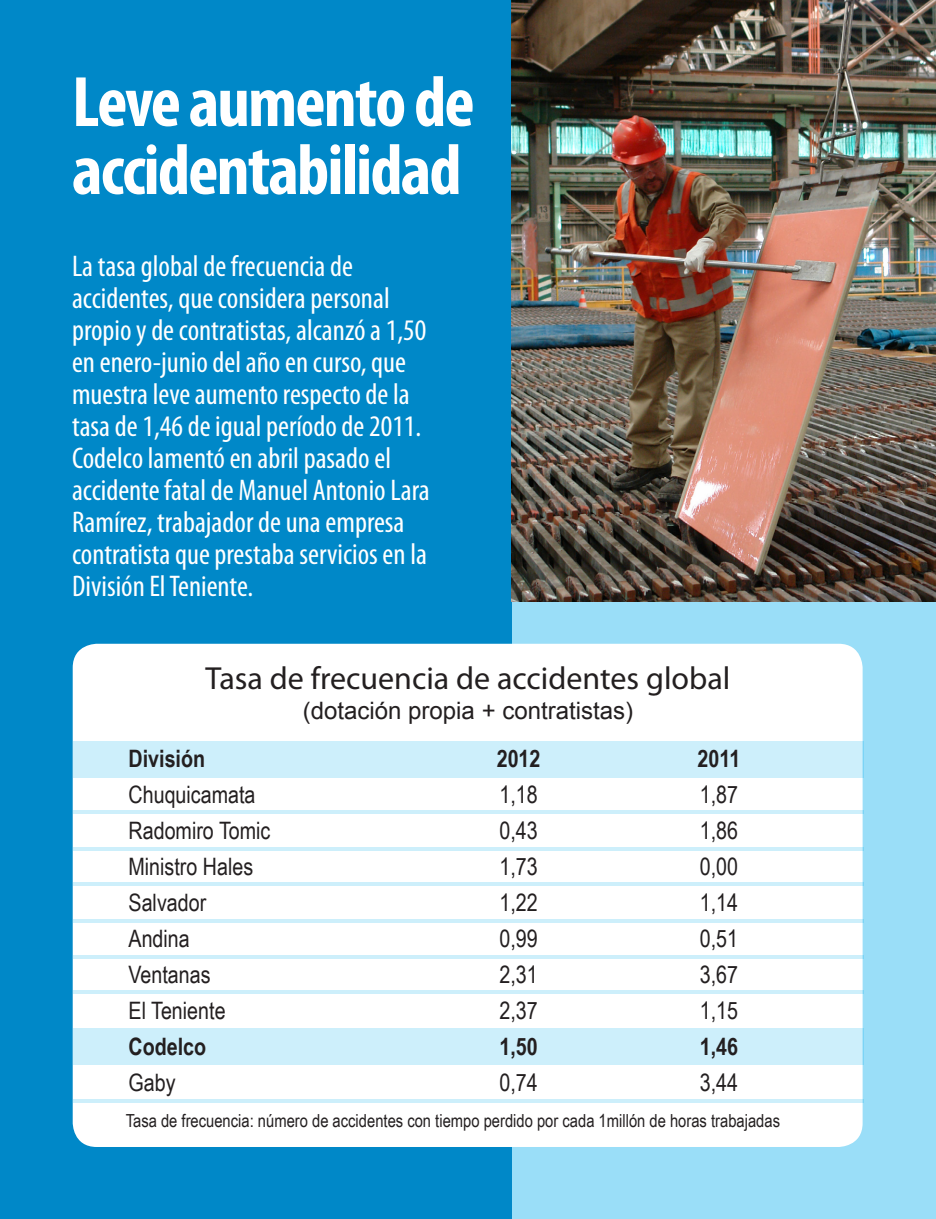
<style>
.page{position:relative;width:936px;height:1219px;background:#fff}
.page>*{position:absolute;margin:0;border:0;box-sizing:border-box;transform-origin:0 0}
.t1{font:700 condensed 72px/68px "Myriad Pro";letter-spacing:-.025em;color:#fff}
.t2{font:32px "Myriad Pro";color:#231f20}
.t3{font:condensed 30px/32px "Myriad Pro";color:#fff}
.t4{font:24px "Arial Narrow";color:#231f20}
.t5{font:700 24px "Arial Narrow";color:#231f20}
.t6{font:24px "Arial";color:#231f20}
.t7{font:18px "Arial Narrow";color:#231f20}
</style>
<div class="page">
<div style="left:0;top:0;width:935px;height:1219px;background:#9adef8"></div>
<div style="left:0;top:0;width:511px;height:1219px;background:#0088c8"></div>
<img style="left:511px;top:0;width:424px;height:601px">
<div style="left:73px;top:644px;width:789px;height:503px;background:#fff;border-radius:24px"></div>
<div style="left:73px;top:1029px;width:790px;height:36px;background:#cdeffb"></div>
<hr style="left:73px;top:810px;width:790px;height:4px;background:#cdeffb">
<hr style="left:73px;top:847px;width:790px;height:4px;background:#cdeffb">
<hr style="left:73px;top:882px;width:790px;height:4px;background:#cdeffb">
<svg style="left:73px;top:918px;width:790px;height:4px;fill:#cdeffb"></svg>
<hr style="left:73px;top:955px;width:790px;height:4px;background:#cdeffb">
<hr style="left:73px;top:990px;width:790px;height:4px;background:#cdeffb">
<div style="left:73px;top:741px;width:790px;height:36px;background:#cdeffb"></div>
<hr style="left:73px;top:1099px;width:790px;height:4px;background:#cdeffb">
<p class="t1" style="left:72px;top:67px;width:404px">Leve aumento de accidentabilidad</p>
<p class="t3" style="left:72px;top:249px;width:359px">La tasa global de frecuencia de accidentes, que considera personal propio y de contratistas, alcanzó a 1,50 en enero-junio del año en curso, que muestra leve aumento respecto de la tasa de 1,46 de igual período de 2011.<br>Codelco lamentó en abril pasado el accidente fatal de Manuel Antonio Lara Ramírez, trabajador de una empresa contratista que prestaba servicios en la División El Teniente.</p>
<p class="t2" style="left:206px;top:658px;width:526px">Tasa de frecuencia de accidentes global</p>
<p class="t6" style="left:303px;top:694px;width:332px">(dotación propia + contratistas)</p>
<p class="t5" style="left:496px;top:740px;width:45px">2012</p>
<p class="t4" style="left:499px;top:777px;width:40px">1,18</p>
<p class="t4" style="left:499px;top:813px;width:40px">0,43</p>
<p class="t4" style="left:499px;top:849px;width:40px">1,73</p>
<p class="t4" style="left:499px;top:885px;width:40px">1,22</p>
<p class="t4" style="left:499px;top:921px;width:40px">0,99</p>
<p class="t4" style="left:499px;top:957px;width:40px">2,31</p>
<p class="t4" style="left:499px;top:993px;width:40px">2,37</p>
<p class="t5" style="left:499px;top:1028px;width:40px">1,50</p>
<p class="t4" style="left:499px;top:1065px;width:40px">0,74</p>
<p class="t5" style="left:128px;top:740px;width:78px">División</p>
<p class="t4" style="left:128px;top:777px;width:128px">Chuquicamata</p>
<p class="t4" style="left:128px;top:813px;width:143px">Radomiro Tomic</p>
<p class="t4" style="left:128px;top:849px;width:126px">Ministro Hales</p>
<p class="t4" style="left:128px;top:885px;width:79px">Salvador</p>
<p class="t4" style="left:128px;top:921px;width:63px">Andina</p>
<p class="t4" style="left:128px;top:957px;width:84px">Ventanas</p>
<p class="t4" style="left:128px;top:993px;width:99px">El Teniente</p>
<p class="t5" style="left:128px;top:1028px;width:79px">Codelco</p>
<p class="t4" style="left:128px;top:1065px;width:49px">Gaby</p>
<p class="t7" style="left:126px;top:1107px;width:655px">Tasa de frecuencia: número de accidentes con tiempo perdido por cada 1millón de horas trabajadas</p>
<p class="t5" style="left:697px;top:740px;width:44px">2011</p>
<p class="t4" style="left:699px;top:777px;width:40px">1,87</p>
<p class="t4" style="left:699px;top:813px;width:40px">1,86</p>
<p class="t4" style="left:699px;top:849px;width:40px">0,00</p>
<p class="t4" style="left:699px;top:885px;width:40px">1,14</p>
<p class="t4" style="left:699px;top:921px;width:40px">0,51</p>
<p class="t4" style="left:699px;top:957px;width:40px">3,67</p>
<p class="t4" style="left:699px;top:993px;width:40px">1,15</p>
<p class="t5" style="left:699px;top:1028px;width:40px">1,46</p>
<p class="t4" style="left:699px;top:1065px;width:40px">3,44</p>
</div>
